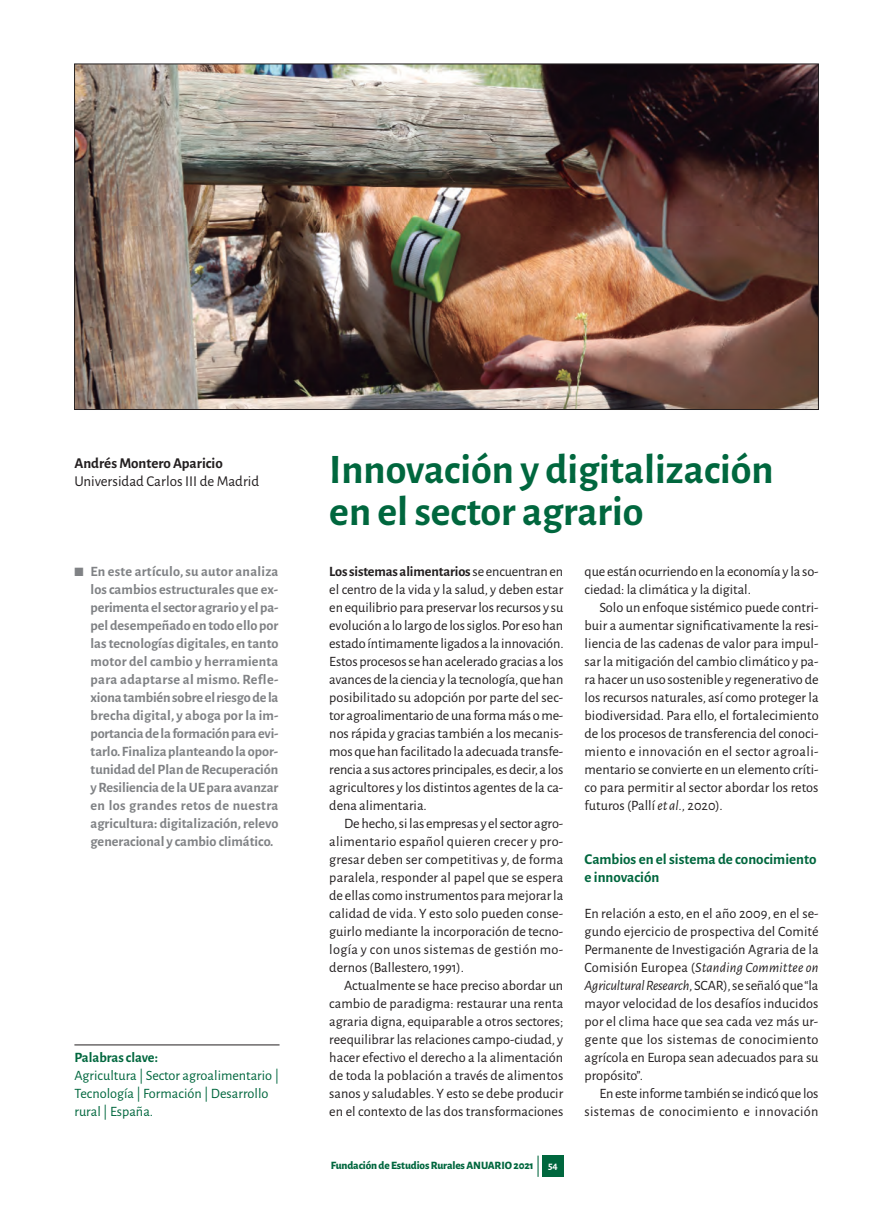
<style>
.page{position:relative;width:893px;height:1212px;background:#fff}
.page>*{position:absolute;margin:0;border:0;box-sizing:border-box;transform-origin:0 0}
.t1{font:700 42px/42px "Alegreya Sans";color:#00673e}
.t2{font:700 15px/18px "Alegreya Sans";color:#00673e}
.t3{font:15px "Alegreya Sans";color:#231f20}
.t4{font:700 15px "Alegreya Sans";color:#231f20}
.t5{font:14.25px/18px "Alegreya Sans";color:#231f20;text-align:justify}
.t6{font:700 14.25px/18px "Alegreya Sans";color:#808285;text-align:justify}
.t7{font:14.25px/18px "Alegreya Sans";color:#00673e}
.t8{font:700 14.25px "Alegreya Sans";color:#00673e}
.t9{font:800 11.25px "Alegreya Sans";letter-spacing:-.01em;color:#00673e}
.t10{font:700 10.5px "Alegreya Sans";color:#fff}
.s1{font-weight:700}
.s2{font-style:italic}
</style>
<div class="page">
<div style="left:542px;top:1155px;width:22px;height:22px;background:#00673e"></div>
<hr style="left:537px;top:1155px;width:2px;height:22px;background:#00673e">
<img style="left:76px;top:66px;width:741px;height:342px">
<hr style="left:74px;top:1045px;width:206px;height:1px;background:#231f20">
<p class="t4" style="left:74px;top:457px;width:150px">Andrés Montero Aparicio</p>
<p class="t3" style="left:74px;top:475px;width:186px">Universidad Carlos III de Madrid</p>
<p class="t6" style="left:91px;top:563px;width:189px;text-indent:-16px">■ En este artículo, su autor analiza los cambios estructurales que ex&shy;perimenta el sector agrario y el pa&shy;pel desempeñado en todo ello por las tecnologías digitales, en tanto motor del cambio y herramienta para adaptarse al mismo. Refle&shy;xiona también sobre el riesgo de la brecha digital, y aboga por la im&shy;portancia de la formación para evi&shy;tarlo. Finaliza planteando la opor&shy;tunidad del Plan de Recuperación y Resiliencia de la UE para avanzar en los grandes retos de nuestra agricultura: digitalización, relevo generacional y cambio climático.</p>
<p class="t8" style="left:74px;top:1052px;width:85px">Palabras clave:</p>
<p class="t7" style="left:74px;top:1067px;width:206px">Agricultura | Sector agroalimentario |<br>Tecnología | Formación | Desarrollo rural | España.</p>
<h1 class="t1" style="left:329px;top:452px;width:446px">Innovación y digitalización en el sector agrario</h1>
<p class="t5" style="left:329px;top:563px;width:236px"><span class="s1">Los sistemas alimentarios</span> se encuentran en el centro de la vida y la salud, y deben estar en equilibrio para preservar los recursos y su evolución a lo largo de los siglos. Por eso han estado íntimamente ligados a la innovación.<br>Estos procesos se han acelerado gracias a los avances de la ciencia y la tecnología, que han posibilitado su adopción por parte del sec&shy;tor agroalimentario de una forma más o me&shy;nos rápida y gracias también a los mecanis&shy;mos que han facilitado la adecuada transfe&shy;rencia a sus actores principales, es decir, a los agricultores y los distintos agentes de la ca&shy;dena alimentaria.</p>
<p class="t5" style="left:329px;top:815px;width:236px;text-indent:15px">De hecho, si las empresas y el sector agro&shy;alimentario español quieren crecer y pro&shy;gresar deben ser competitivas y, de forma paralela, responder al papel que se espera de ellas como instrumentos para mejorar la calidad de vida. Y esto solo pueden conse&shy;guirlo mediante la incorporación de tecno&shy;logía y con unos sistemas de gestión mo&shy;dernos (Ballestero, 1991).</p>
<p class="t5" style="left:329px;top:977px;width:236px;text-indent:15px">Actualmente se hace preciso abordar un cambio de paradigma: restaurar una renta agraria digna, equiparable a otros sectores; reequilibrar las relaciones campo-ciudad, y hacer efectivo el derecho a la alimentación de toda la población a través de alimentos sanos y saludables. Y esto se debe producir en el contexto de las dos transformaciones</p>
<p class="t9" style="left:331px;top:1159px;width:204px">Fundación de Estudios Rurales ANUARIO 2021</p>
<p class="t10" style="left:548px;top:1162px;width:11px">54</p>
<p class="t5" style="left:585px;top:563px;width:235px">que están ocurriendo en la economía y la so&shy;ciedad: la climática y la digital.</p>
<p class="t5" style="left:585px;top:599px;width:236px;text-indent:15px">Solo un enfoque sistémico puede contri&shy;buir a aumentar significativamente la resi&shy;liencia de las cadenas de valor para impul&shy;sar la mitigación del cambio climático y pa&shy;ra hacer un uso sostenible y regenerativo de los recursos naturales, así como proteger la biodiversidad. Para ello, el fortalecimiento de los procesos de transferencia del conoci&shy;miento e innovación en el sector agroali&shy;mentario se convierte en un elemento críti&shy;co para permitir al sector abordar los retos futuros (Pallí <span class="s2">et al.,</span> 2020).</p>
<p class="t2" style="left:585px;top:851px;width:233px">Cambios en el sistema de conocimiento e innovación</p>
<p class="t5" style="left:585px;top:905px;width:236px">En relación a esto, en el año 2009, en el se&shy;gundo ejercicio de prospectiva del Comité Permanente de Investigación Agraria de la Comisión Europea (<span class="s2">Standing Committee on Agricultural Research</span>, SCAR), se señaló que “la mayor velocidad de los desafíos inducidos por el clima hace que sea cada vez más ur&shy;gente que los sistemas de conocimiento agrícola en Europa sean adecuados para su propósito”.</p>
<p class="t5" style="left:585px;top:1085px;width:235px;text-align:right">En este informe también se indicó que los sistemas de conocimiento e innovación</p>
</div>
